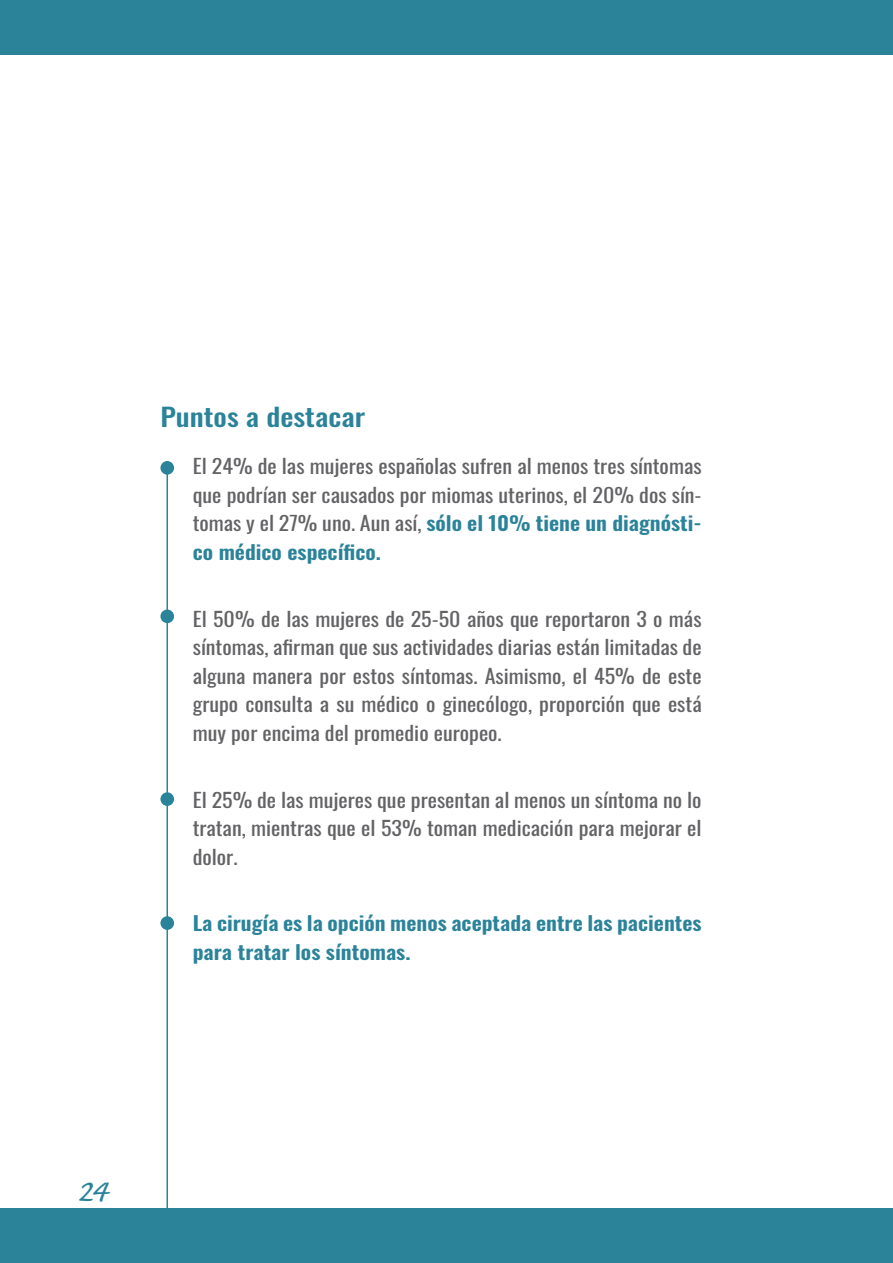
<style>
.page{position:relative;width:893px;height:1263px;background:#fff}
.page>*{position:absolute;margin:0;border:0;box-sizing:border-box;transform-origin:0 0}
.t1{font:39.9px "Caliban Std";color:#2b839a}
.t2{font:500 25.05px "Oswald";color:#2b839a;scale:1.18 1}
.t3{font:19.5px/28.5px "Oswald";color:#636366;text-align:justify;scale:1.13 1}
.t4{font:600 19.5px/28.5px "Oswald";color:#2b839a;scale:1.13 1}
.s1{font-weight:600;color:#2b839a}
</style>
<div class="page">
<div style="left:0;top:1209px;width:893px;height:54px;background:#2b839a"></div>
<div style="left:0;top:0;width:893px;height:54px;background:#2b839a"></div>
<hr style="left:166px;top:461px;width:2px;height:748px;background:#2b839a">
<div style="left:160px;top:461px;width:14px;height:14px;background:#2b839a;border-radius:50%"></div>
<div style="left:160px;top:609px;width:14px;height:14px;background:#2b839a;border-radius:50%"></div>
<div style="left:160px;top:792px;width:14px;height:14px;background:#2b839a;border-radius:50%"></div>
<div style="left:160px;top:916px;width:14px;height:14px;background:#2b839a;border-radius:50%"></div>
<p class="t2" style="left:160px;top:404px;width:175px">Puntos a destacar</p>
<p class="t3" style="left:193px;top:450px;width:452px">El 24% de las mujeres españolas sufren al menos tres síntomas que podrían ser causados por miomas uterinos, el 20% dos sín&shy;tomas y el 27% uno. Aun así, <span class="s1">sólo el 10% tiene un diagnósti&shy;co médico específico.</span></p>
<p class="t3" style="left:193px;top:602px;width:452px">El 50% de las mujeres de 25-50 años que reportaron 3 o más síntomas, afirman que sus actividades diarias están limitadas de alguna manera por estos síntomas. Asimismo, el 45% de este grupo consulta a su médico o ginecólogo, proporción que está muy por encima del promedio europeo.</p>
<p class="t3" style="left:193px;top:783px;width:452px">El 25% de las mujeres que presentan al menos un síntoma no lo tratan, mientras que el 53% toman medicación para mejorar el dolor.</p>
<p class="t4" style="left:193px;top:910px;width:452px">La cirugía es la opción menos aceptada entre las pacientes para tratar los síntomas.</p>
<h1 class="t1" style="left:79px;top:1171px;width:31px">24</h1>
</div>
